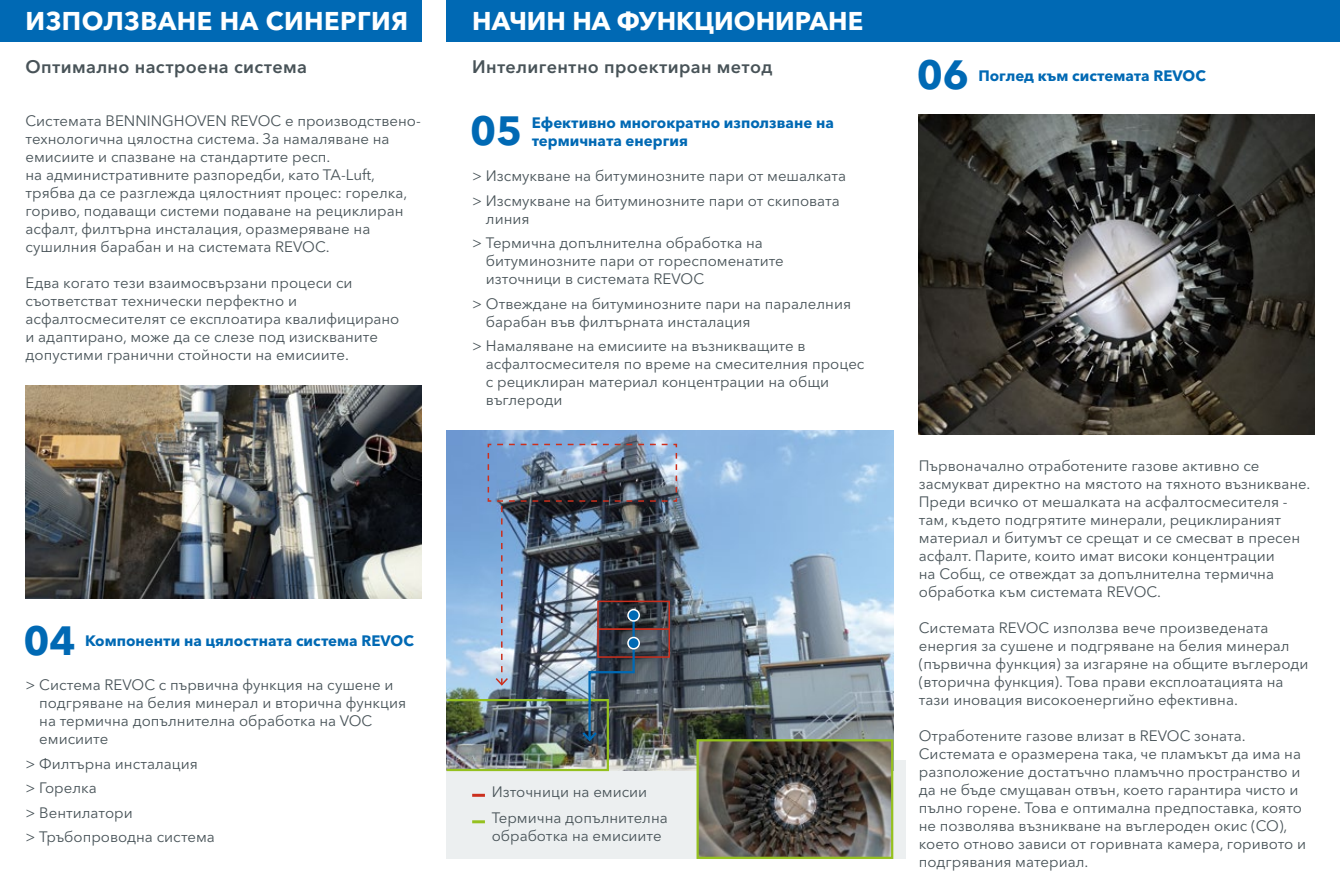
<style>
.page{position:relative;width:1340px;height:893px;background:#fff}
.page>*{position:absolute;margin:0;border:0;box-sizing:border-box;transform-origin:0 0}
.t1{font:700 40.5px "Avenir Next Cyr";color:#0069b4}
.t2{font:700 25.5px "Avenir Next Cyr";letter-spacing:.02em;color:#fff}
.t3{font:700 25.5px "Avenir Next Cyr";color:#fff}
.t4{font:600 18px "Avenir Next Cyr";letter-spacing:.02em;color:#485358}
.t5{font:15px/18px "Avenir Next Cyr";color:#485358}
.t6{font:700 15px "Avenir Next Cyr";color:#0069b4}
</style>
<div class="page">
<img style="left:918px;top:115px;width:396px;height:320px">
<div style="left:446px;top:760px;width:460px;height:99px;background:#eceff0"></div>
<div style="left:0;top:0;width:421px;height:41px;background:#0069b4"></div>
<div style="left:446px;top:0;width:893px;height:41px;background:#0069b4"></div>
<img style="left:26px;top:386px;width:395px;height:213px">
<img style="left:446px;top:430px;width:447px;height:340px">
<img style="left:699px;top:742px;width:191px;height:114px">
<div style="left:696px;top:739px;width:197px;height:120px;border:2px solid #95c11f"></div>
<div style="left:445px;top:699px;width:164px;height:72px;border:2px solid #95c11f"></div>
<svg style="left:472px;top:794px;width:13px;height:3px"></svg>
<svg style="left:472px;top:820px;width:13px;height:3px"></svg>
<img style="left:487px;top:443px;width:191px;height:300px">
<h2 class="t2" style="left:26px;top:6px;width:384px">ИЗПОЛЗВАНЕ НА СИНЕРГИЯ</h2>
<h2 class="t3" style="left:472px;top:6px;width:392px">НАЧИН НА ФУНКЦИОНИРАНЕ</h2>
<p class="t4" style="left:26px;top:56px;width:283px">Оптимално настроена система</p>
<p class="t5" style="left:26px;top:112px;width:397px">Системата BENNINGHOVEN REVOC е производствено&shy;технологична цялостна система. За намаляване на емисиите и спазване на стандартите респ.<br>на административните разпоредби, като TA-Luft, трябва да се разглежда цялостният процес: горелка, гориво, подаващи системи подаване на рециклиран асфалт, филтърна инсталация, оразмеряване на сушилния барабан и на системата REVOC.</p>
<p class="t5" style="left:26px;top:274px;width:375px">Едва когато тези взаимосвързани процеси си съответстват технически перфектно и асфалтосмесителят се експлоатира квалифицирано и адаптирано, може да се слезе под изискваните допустими гранични стойности на емисиите.</p>
<p class="t4" style="left:472px;top:56px;width:302px">Интелигентно проектиран метод</p>
<p class="t6" style="left:531px;top:114px;width:303px">Ефективно многократно използване на</p>
<h1 class="t1" style="left:470px;top:106px;width:54px">05</h1>
<p class="t6" style="left:531px;top:132px;width:158px">термичната енергия</p>
<p class="t5" style="left:472px;top:164px;width:375px;line-height:24.3px">&gt; Изсмукване на битуминозните пари от мешалката &gt; Изсмукване на битуминозните пари от скиповата</p>
<p class="t5" style="left:472px;top:206px;width:292px;line-height:24.3px;text-indent:14px">линия<br>&gt; Термична допълнителна обработка на</p>
<p class="t5" style="left:486px;top:252px;width:299px">битуминозните пари от гореспоменатите източници в системата REVOC</p>
<p class="t5" style="left:486px;top:294px;width:366px;text-indent:-14px">&gt; Отвеждане на битуминозните пари на паралелния барабан във филтърната инсталация</p>
<p class="t5" style="left:486px;top:337px;width:380px;text-indent:-14px">&gt; Намаляване на емисиите на възникващите в асфалтосмесителя по време на смесителния процес с рециклиран материал концентрации на общи въглероди</p>
<h1 class="t1" style="left:23px;top:616px;width:54px">04</h1>
<p class="t6" style="left:85px;top:631px;width:330px">Компоненти на цялостната система REVOC</p>
<p class="t5" style="left:39px;top:676px;width:368px;text-indent:-14px">&gt; Система REVOC с първична функция на сушене и подгряване на белия минерал и вторична функция на термична допълнителна обработка на VOC емисиите</p>
<p class="t5" style="left:26px;top:751px;width:191px;line-height:24.3px">&gt; Филтърна инсталация<br>&gt; Горелка<br>&gt; Вентилатори<br>&gt; Тръбопроводна система</p>
<p class="t5" style="left:491px;top:778px;width:178px;line-height:26.5px">Източници на емисии<br>Термична допълнителна</p>
<p class="t5" style="left:491px;top:827px;width:171px">обработка на емисиите</p>
<h1 class="t1" style="left:916px;top:50px;width:54px">06</h1>
<p class="t6" style="left:978px;top:66px;width:229px">Поглед към системата REVOC</p>
<p class="t5" style="left:918px;top:457px;width:393px">Първоначално отработените газове активно се засмукват директно на мястото на тяхното възникване.<br>Преди всичко от мешалката на асфалтосмесителя - там, където подгрятите минерали, рециклираният материал и битумът се срещат и се смесват в пресен асфалт. Парите, които имат високи концентрации<br>на Cобщ, се отвеждат за допълнителна термична обработка към системата REVOC.</p>
<p class="t5" style="left:918px;top:619px;width:391px">Системата REVOC използва вече произведената енергия за сушене и подгряване на белия минерал (първична функция) за изгаряне на общите въглероди (вторична функция). Това прави експлоатацията на тази иновация високоенергийно ефективна.</p>
<p class="t5" style="left:918px;top:727px;width:389px">Отработените газове влизат в REVOC зоната.<br>Системата е оразмерена така, че пламъкът да има на разположение достатъчно пламъчно пространство и да не бъде смущаван отвън, което гарантира чисто и пълно горене. Това е оптимална предпоставка, която не позволява възникване на въглероден окис (CO), което отново зависи от горивната камера, горивото и подгрявания материал.</p>
</div>
